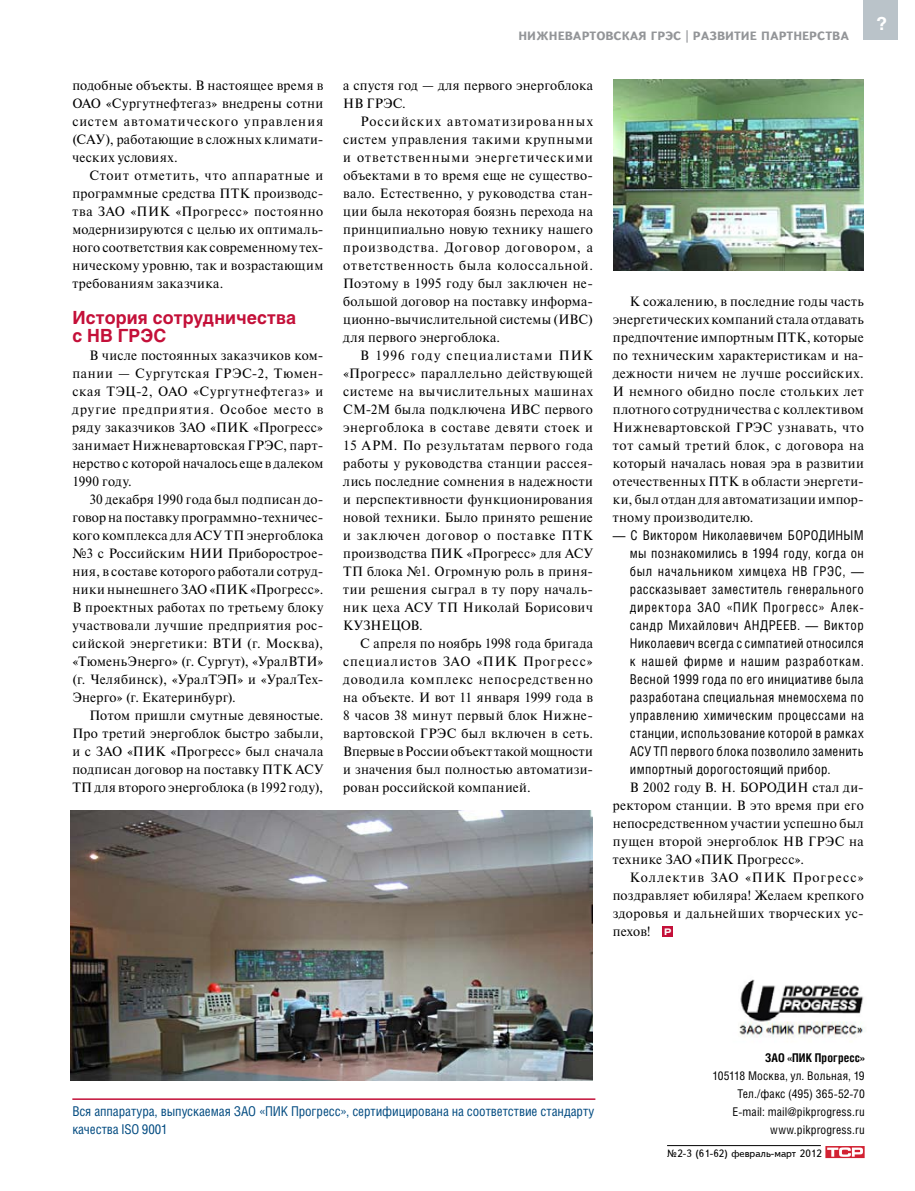
<style>
.page{position:relative;width:915px;height:1191px;background:#fff}
.page>*{position:absolute;margin:0;border:0;box-sizing:border-box;transform-origin:0 0}
.t1{font:700 18px/18px "Helios";letter-spacing:.005em;color:#c41039}
.t2{font:700 18px "Helios";color:#fff}
.t3{font:13.5px/18px "Newton C";letter-spacing:.025em;color:#000;text-align:justify}
.t4{font:13.5px/18px "Helios Cond";letter-spacing:.025em;color:#000;text-align:justify}
.t5{font:13.5px/18px "Helios Cond";letter-spacing:-.005em;color:#004a80}
.t6{font:12px/18px "Helios Cond";letter-spacing:.01em;color:#000;text-align:right}
.t7{font:700 12px "Text";color:#939598}
.t8{font:700 12px "Helios Cond";letter-spacing:.01em;color:#000}
.t9{font:10.5px "Text";color:#000}
.s1{font-family:"Helios Ext";font-weight:700;font-size:9px;color:#fff}
</style>
<div class="page">
<div style="left:863px;top:0;width:34px;height:40px;background:#bac3c9"></div>
<hr style="left:666px;top:1145px;width:154px;height:1px;background:#000">
<svg style="left:711px;top:1145px;width:154px;height:13px"></svg>
<div style="left:662px;top:926px;width:10px;height:10px;background:#c41039"></div>
<img style="left:71px;top:810px;width:521px;height:270px">
<img style="left:613px;top:79px;width:250px;height:191px">
<img style="left:739px;top:979px;width:125px;height:60px">
<hr style="left:72px;top:1098px;width:523px;height:1px;background:#c41039">
<p class="t3" style="left:72px;top:76px;width:252px">подобные объекты. В настоящее время в ОАО «Сургутнефтегаз» внедрены сотни систем автоматического управления (САУ), работающие в сложных климати&shy;ческих условиях.</p>
<p class="t3" style="left:72px;top:166px;width:252px;text-indent:17px">Стоит отметить, что аппаратные и программные средства ПТК производс&shy;тва ЗАО «ПИК «Прогресс» постоянно модернизируются с целью их оптималь&shy;ного соответствия как современному тех&shy;ническому уровню, так и возрастающим требованиям заказчика.</p>
<h1 class="t1" style="left:72px;top:309px;width:225px">История сотрудничества с НВ ГРЭС</h1>
<p class="t3" style="left:72px;top:346px;width:252px;text-indent:17px">В числе постоянных заказчиков ком&shy;пании — Сургутская ГРЭС-2, Тюмен&shy;ская ТЭЦ-2, ОАО «Сургутнефтегаз» и другие предприятия. Особое место в ряду заказчиков ЗАО «ПИК «Прогресс» занимает Нижневартовская ГРЭС, парт&shy;нерство с которой началось еще в далеком 1990 году.</p>
<p class="t3" style="left:72px;top:490px;width:252px;text-indent:17px">30 декабря 1990 года был подписан до&shy;говор на поставку программно-техничес&shy;кого комплекса для АСУ ТП энергоблока №3 с Российским НИИ Приборострое&shy;ния, в составе которого работали сотруд&shy;ники нынешнего ЗАО «ПИК «Прогресс».<br>В проектных работах по третьему блоку участвовали лучшие предприятия рос&shy;сийской энергетики: ВТИ (г. Москва), «ТюменьЭнерго» (г. Сургут), «УралВТИ» (г. Челябинск), «УралТЭП» и «УралТех-Энерго» (г. Екатеринбург).</p>
<p class="t3" style="left:72px;top:706px;width:252px;text-indent:17px">Потом пришли смутные девяностые.<br>Про третий энергоблок быстро забыли, и с ЗАО «ПИК «Прогресс» был сначала подписан договор на поставку ПТК АСУ ТП для второго энергоблока (в 1992 году),</p>
<p class="t7" style="left:518px;top:28px;width:332px">Нижн евартовская ГРЭС | Развитие партн ерства</p>
<h1 class="t2" style="left:875px;top:13px;width:13px">?</h1>
<p class="t3" style="left:343px;top:76px;width:251px">а спустя год — для первого энергоблока<br>НВ ГРЭС.</p>
<p class="t3" style="left:343px;top:112px;width:251px;text-indent:17px">Российских автоматизированных систем управления такими крупными и ответственными энергетическими объектами в то время еще не существо&shy;вало. Естественно, у руководства стан&shy;ции была некоторая боязнь перехода на принципиально новую технику нашего производства. Договор договором, а ответственность была колоссальной.<br>Поэтому в 1995 году был заключен не&shy;большой договор на поставку информа&shy;ционно-вычислительной системы (ИВС) для первого энергоблока.</p>
<p class="t3" style="left:343px;top:346px;width:251px;text-indent:17px">В 1996 году специалистами ПИК «Прогресс» параллельно действующей системе на вычислительных машинах СМ-2М была подключена ИВС первого энергоблока в составе девяти стоек и 15 АРМ. По результатам первого года работы у руководства станции рассея&shy;лись последние сомнения в надежности и перспективности функционирования новой техники. Было принято решение и заключен договор о поставке ПТК производства ПИК «Прогресс» для АСУ ТП блока №1. Огромную роль в приня&shy;тии решения сыграл в ту пору началь&shy;ник цеха АСУ ТП Николай Борисович КУЗНЕЦОВ.</p>
<p class="t3" style="left:343px;top:634px;width:251px;text-indent:17px">С апреля по ноябрь 1998 года бригада специалистов ЗАО «ПИК Прогресс» доводила комплекс непосредственно на объекте. И вот 11 января 1999 года в 8 часов 38 минут первый блок Нижне&shy;вартовской ГРЭС был включен в сеть.<br>Впервые вРоссииобъект такоймощности и значения был полностью автоматизи&shy;рован российской компанией.</p>
<p class="t3" style="left:612px;top:292px;width:252px;text-indent:17px">К сожалению, в последние годы часть энергетических компаний стала отдавать предпочтение импортным ПТК, которые по техническим характеристикам и на&shy;дежности ничем не лучше российских.<br>И немного обидно после стольких лет плотного сотрудничества с коллективом Нижневартовской ГРЭС узнавать, что тот самый третий блок, с договора на который началась новая эра в развитии отечественных ПТК в области энергети&shy;ки, был отдан для автоматизации импор&shy;тному производителю.</p>
<p class="t4" style="left:629px;top:526px;width:235px;text-indent:-17px">— С Виктором Николаевичем БОРОДИНЫМ мы познакомились в 1994 году, когда он был начальником химцеха НВ ГРЭС, — рассказывает заместитель генерального директора ЗАО «ПИК Прогресс» Алек&shy;сандр Михайлович АНДРЕЕВ. — Виктор Николаевич всегда с симпатией относился к нашей фирме и нашим разработкам.<br>Весной 1999 года по его инициативе была разработана специальная мнемосхема по управлению химическим процессами на станции, использование которой в рамках АСУ ТП первого блока позволило заменить импортный дорогостоящий прибор.</p>
<p class="t3" style="left:612px;top:778px;width:252px;text-indent:17px">В 2002 году В. Н. БОРОДИН стал ди&shy;ректором станции. В это время при его непосредственном участии успешно был пущен второй энергоблок НВ ГРЭС на технике ЗАО «ПИК Прогресс».</p>
<p class="t3" style="left:612px;top:868px;width:252px;text-indent:17px">Коллектив ЗАО «ПИК Прогресс» поздравляет юбиляра! Желаем крепкого здоровья и дальнейших творческих ус&shy;пехов! <span class="s1">Р</span></p>
<p class="t5" style="left:72px;top:1102px;width:523px">Вся аппаратура, выпускаемая ЗАО «ПИК Прогресс», сертифицирована на соответствие стандарту качества ISO 9001</p>
<p class="t8" style="left:764px;top:1051px;width:101px">ЗАО «ПИК Прогресс»</p>
<p class="t6" style="left:712px;top:1067px;width:154px">105118 Москва, ул. Вольная, 19<br>Тел./факс (495) 365-52-70<br>E-mail: mail@pikprogress.ru www.pikprogress.ru</p>
<p class="t9" style="left:666px;top:1147px;width:157px">¹2-3 (61-62) февраль-март 2012</p>
</div>
